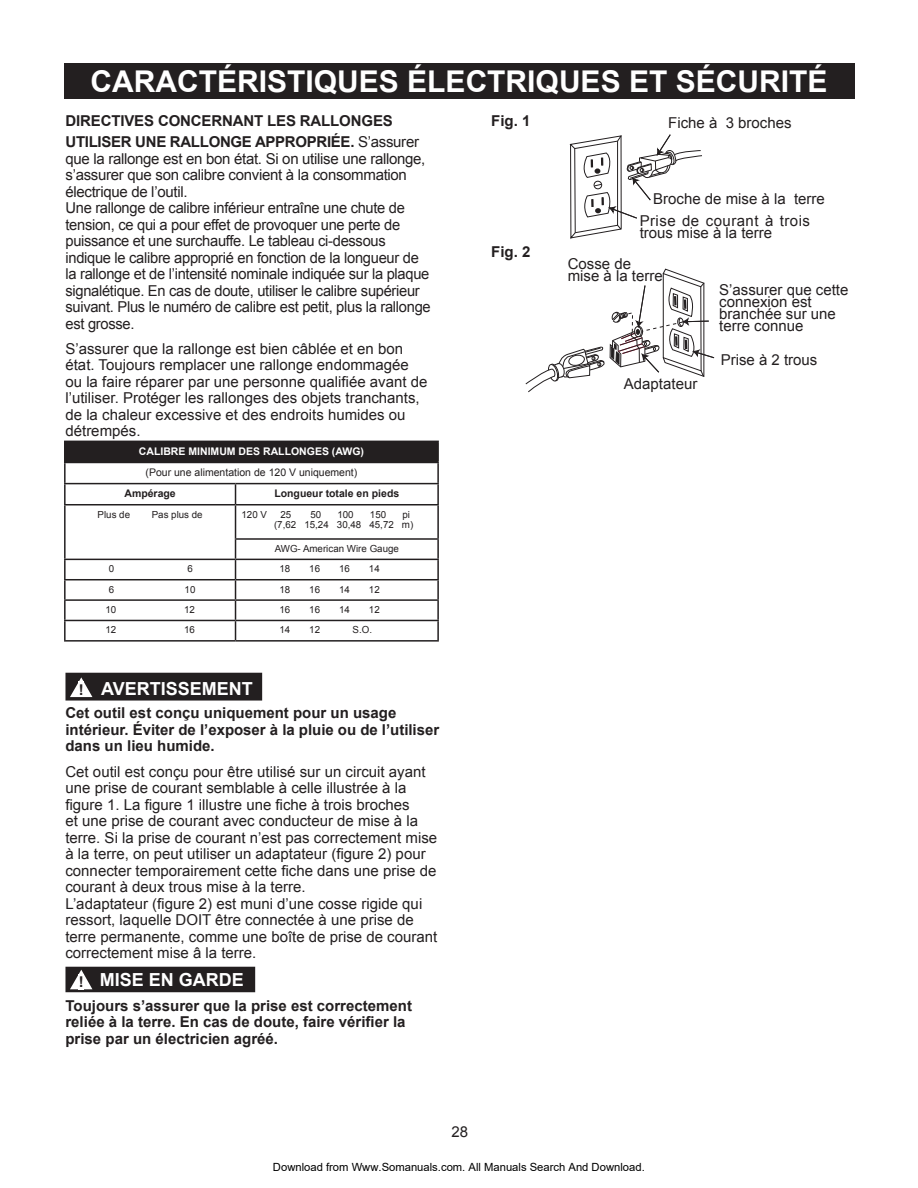
<style>
.page{position:relative;width:918px;height:1188px;background:#fff}
.page>*{position:absolute;margin:0;border:0;box-sizing:border-box;transform-origin:0 0}
.t1{font:700 30px "Arial";color:#fff}
.t2{font:700 18px "Arial";color:#fff}
.t3{font:15px/16.5px "Arial";color:#231f20}
.t4{font:15px/16.5px "Arial";letter-spacing:-.02em;color:#231f20}
.t5{font:700 15px/16.5px "Arial";color:#231f20}
.t6{font:15px/21.8px "Arial";letter-spacing:.03em;color:#231f20}
.t7{font:11.25px "Arial";color:#000}
.t8{font:10.5px "Arial";color:#231f20}
.t9{font:700 10.5px "Arial";color:#fff}
.t10{font:700 10.5px "Arial";color:#231f20}
.t11{font:9.75px/10.5px "Arial";color:#231f20}
.s1{font-weight:400}
.s2{font-size:14.85px;color:#231f20}
</style>
<div class="page">
<div style="left:66px;top:967px;width:189px;height:25px;background:#231f20"></div>
<svg style="left:70px;top:970px;width:22px;height:19px"></svg>
<div style="left:79px;top:974px;width:5px;height:15px;background:#fff"></div>
<div style="left:66px;top:673px;width:196px;height:27px;background:#231f20"></div>
<div style="left:65px;top:673px;width:197px;height:28px;border:1px solid #231f20"></div>
<svg style="left:70px;top:677px;width:22px;height:20px"></svg>
<div style="left:79px;top:682px;width:5px;height:15px;background:#fff"></div>
<div style="left:65px;top:441px;width:373px;height:21px;background:#231f20"></div>
<hr style="left:64px;top:441px;width:172px;height:1px;background:#231f20">
<hr style="left:64px;top:442px;width:2px;height:20px;background:#231f20">
<hr style="left:236px;top:441px;width:203px;height:1px;background:#231f20">
<hr style="left:437px;top:442px;width:2px;height:20px;background:#231f20">
<hr style="left:64px;top:462px;width:172px;height:1px;background:#231f20">
<hr style="left:64px;top:463px;width:2px;height:20px;background:#231f20">
<hr style="left:236px;top:462px;width:203px;height:1px;background:#231f20">
<hr style="left:437px;top:463px;width:2px;height:20px;background:#231f20">
<hr style="left:64px;top:483px;width:172px;height:1px;background:#231f20">
<hr style="left:64px;top:484px;width:2px;height:20px;background:#231f20">
<hr style="left:236px;top:483px;width:203px;height:1px;background:#231f20">
<svg style="left:235px;top:484px;width:1px;height:20px"></svg>
<hr style="left:437px;top:484px;width:2px;height:20px;background:#231f20">
<hr style="left:64px;top:504px;width:172px;height:1px;background:#231f20">
<hr style="left:64px;top:505px;width:2px;height:34px;background:#231f20">
<hr style="left:64px;top:539px;width:2px;height:20px;background:#231f20">
<hr style="left:236px;top:504px;width:203px;height:1px;background:#231f20">
<hr style="left:235px;top:505px;width:1px;height:33px;background:#231f20">
<hr style="left:437px;top:505px;width:2px;height:33px;background:#231f20">
<hr style="left:235px;top:538px;width:204px;height:2px;background:#231f20">
<svg style="left:64px;top:540px;width:375px;height:100px"></svg>
<hr style="left:64px;top:640px;width:172px;height:2px;background:#231f20">
<hr style="left:236px;top:640px;width:203px;height:2px;background:#231f20">
<svg style="left:570px;top:134px;width:132px;height:105px"></svg>
<svg style="left:525px;top:268px;width:190px;height:125px"></svg>
<div style="left:64px;top:64px;width:790px;height:35px;background:#231f20"></div>
<p class="t1" style="left:91px;top:62px;width:738px">CARACTÉRISTIQUES ÉLECTRIQUES ET SÉCURITÉ</p>
<p class="t5" style="left:65px;top:111px;width:355px;line-height:20.7px">DIRECTIVES CONCERNANT LES RALLONGES<br>UTILISER UNE RALLONGE APPROPRIÉE. <span class="s1">S’assurer</span></p>
<p class="t4" style="left:65px;top:150px;width:367px">que la rallonge est en bon état. Si on utilise une rallonge, s’assurer que son calibre convient à la consommation électrique de l’outil.<br>Une rallonge de calibre inférieur entraîne une chute de tension, ce qui a pour effet de provoquer une perte de puissance et une surchauffe. Le tableau ci-dessous indique le calibre approprié en fonction de la longueur de la rallonge et de l’intensité nominale indiquée sur la plaque signalétique. En cas de doute, utiliser le calibre supérieur suivant. Plus le numéro de calibre est petit, plus la rallonge est grosse.</p>
<p class="t3" style="left:65px;top:340px;width:363px">S’assurer que la rallonge est bien câblée et en bon état. Toujours remplacer une rallonge endommagée ou la faire réparer par une personne qualifiée avant de l’utiliser. Protéger les rallonges des objets tranchants, de la chaleur excessive et des endroits humides ou détrempés.</p>
<p class="t9" style="left:139px;top:444px;width:227px">CALIBRE MINIMUM DES RALLONGES (AWG)</p>
<p class="t8" style="left:146px;top:466px;width:213px">(Pour une alimentation de 120 V uniquement)</p>
<p class="t10" style="left:124px;top:487px;width:53px">Ampérage</p>
<p class="t10" style="left:274px;top:487px;width:126px">Longueur totale en pieds</p>
<p class="t11" style="left:98px;top:509px;width:34px">Plus de</p>
<p class="t11" style="left:152px;top:509px;width:52px">Pas plus de</p>
<p class="t11" style="left:242px;top:509px;width:27px">120 V</p>
<p class="t11" style="left:281px;top:509px;width:12px">25</p>
<p class="t11" style="left:310px;top:509px;width:12px">50</p>
<p class="t11" style="left:337px;top:509px;width:18px">100</p>
<p class="t11" style="left:370px;top:509px;width:18px">150</p>
<p class="t11" style="left:274px;top:509px;width:141px;text-indent:128px">pi (7,62 15,24 30,48 45,72 m)</p>
<p class="t11" style="left:275px;top:543px;width:126px">AWG- American Wire Gauge</p>
<p class="t11" style="left:109px;top:564px;width:7px">0</p>
<p class="t11" style="left:187px;top:564px;width:7px">6</p>
<p class="t11" style="left:279px;top:564px;width:12px">18</p>
<p class="t11" style="left:309px;top:564px;width:12px">16</p>
<p class="t11" style="left:339px;top:564px;width:12px">16</p>
<p class="t11" style="left:369px;top:564px;width:12px">14</p>
<p class="t11" style="left:109px;top:584px;width:7px">6</p>
<p class="t11" style="left:185px;top:584px;width:12px">10</p>
<p class="t11" style="left:279px;top:584px;width:12px">18</p>
<p class="t11" style="left:309px;top:584px;width:12px">16</p>
<p class="t11" style="left:339px;top:584px;width:12px">14</p>
<p class="t11" style="left:369px;top:584px;width:12px">12</p>
<p class="t11" style="left:105px;top:605px;width:12px">10</p>
<p class="t11" style="left:184px;top:605px;width:12px">12</p>
<p class="t11" style="left:279px;top:605px;width:12px">16</p>
<p class="t11" style="left:309px;top:605px;width:12px">16</p>
<p class="t11" style="left:339px;top:605px;width:12px">14</p>
<p class="t11" style="left:369px;top:605px;width:12px">12</p>
<p class="t11" style="left:105px;top:625px;width:12px">12</p>
<p class="t11" style="left:184px;top:625px;width:12px">16</p>
<p class="t11" style="left:279px;top:625px;width:12px">14</p>
<p class="t11" style="left:309px;top:625px;width:12px">12</p>
<p class="t11" style="left:353px;top:625px;width:21px">S.O.</p>
<p class="t2" style="left:79px;top:676px;width:176px"><span class="s2">!</span> AVERTISSEMENT</p>
<p class="t5" style="left:65px;top:705px;width:375px">Cet outil est conçu uniquement pour un usage intérieur. Éviter de l’exposer à la pluie ou de l’utiliser dans un lieu humide.</p>
<p class="t3" style="left:65px;top:763px;width:373px">Cet outil est conçu pour être utilisé sur un circuit ayant une prise de courant semblable à celle illustrée à la figure 1. La figure 1 illustre une fiche à trois broches<br>et une prise de courant avec conducteur de mise à la terre. Si la prise de courant n’est pas correctement mise à la terre, on peut utiliser un adaptateur (figure 2) pour connecter temporairement cette fiche dans une prise de courant à deux trous mise à la terre.<br>L’adaptateur (figure 2) est muni d’une cosse rigide qui ressort, laquelle DOIT être connectée à une prise de terre permanente, comme une boîte de prise de courant correctement mise â la terre.</p>
<p class="t2" style="left:79px;top:968px;width:167px"><span class="s2">!</span> MISE EN GARDE</p>
<p class="t5" style="left:65px;top:998px;width:348px">Toujours s’assurer que la prise est correctement reliée à la terre. En cas de doute, faire vérifier la prise par un électricien agréé.</p>
<p class="t5" style="left:491px;top:113px;width:41px">Fig. 1</p>
<p class="t5" style="left:491px;top:244px;width:41px">Fig. 2</p>
<p class="t3" style="left:451px;top:1124px;width:18px">28</p>
<p class="t3" style="left:668px;top:115px;width:125px">Fiche à 3 broches</p>
<p class="t6" style="left:640px;top:188px;width:187px;text-indent:13px">Broche de mise à la terre<br>Prise de courant à trois</p>
<p class="t3" style="left:640px;top:225px;width:134px">trous mise à la terre</p>
<p class="t3" style="left:568px;top:258px;width:97px;line-height:12px">Cosse de mise à la terre</p>
<p class="t3" style="left:719px;top:284px;width:131px;line-height:12px">S’assurer que cette connexion est branchée sur une terre connue</p>
<p class="t3" style="left:721px;top:351px;width:98px">Prise à 2 trous</p>
<p class="t3" style="left:624px;top:375px;width:75px">Adaptateur</p>
<p class="t7" style="left:273px;top:1160px;width:373px">Download from Www.Somanuals.com. All Manuals Search And Download.</p>
</div>
